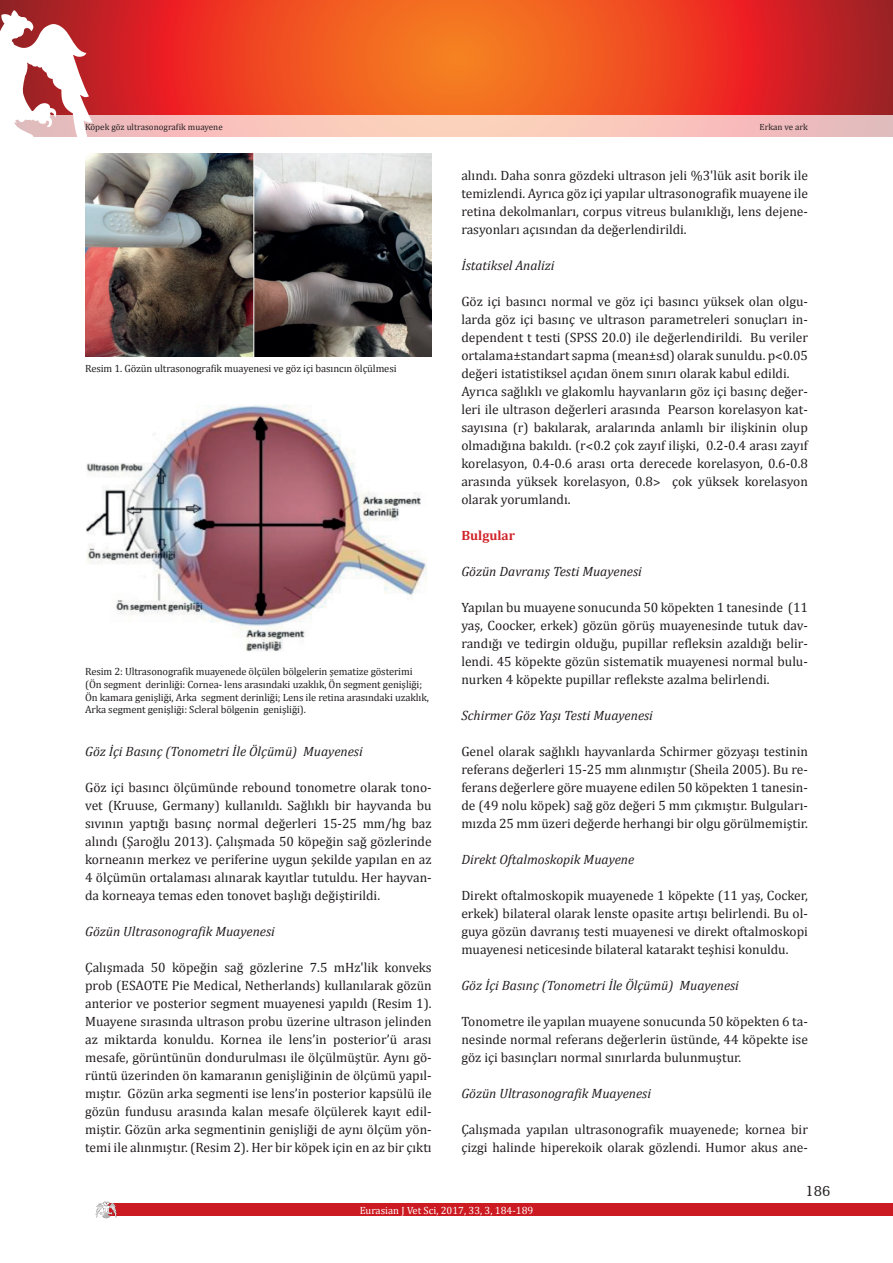
<style>
.page{position:relative;width:893px;height:1263px;background:#fff}
.page>*{position:absolute;margin:0;border:0;box-sizing:border-box;transform-origin:0 0}
.t1{font:15px "Humanist Slabserif 712 BT";color:#231f20}
.t2{font:13.5px/18px "Cambria";color:#231f20;text-align:justify}
.t3{font:italic 13.5px "Cambria";color:#231f20}
.t4{font:700 13.5px "Cambria";color:#d1232a}
.t5{font:10.5px/12.6px "Cambria";letter-spacing:-.01em;color:#231f20}
.t6{font:10.5px "Cambria";color:#fff}
.t7{font:9px "Cambria";color:#231f20}
</style>
<div class="page">
<svg style="left:0;top:0;width:893px;height:115px"></svg>
<div style="left:106px;top:1203px;width:787px;height:13px;background:#cb1a21"></div>
<svg style="left:0;top:10px;width:92px;height:127px"></svg>
<svg style="left:96px;top:1201px;width:21px;height:17px"></svg>
<svg style="left:0;top:115px;width:893px;height:21px"></svg>
<img style="left:85px;top:153px;width:347px;height:204px">
<img style="left:86px;top:405px;width:341px;height:246px">
<p class="t7" style="left:85px;top:121px;width:139px">Köpek göz ultrasonografik muayene</p>
<p class="t7" style="left:759px;top:121px;width:50px">Erkan ve ark</p>
<p class="t5" style="left:85px;top:362px;width:313px">Resim 1. Gözün ultrasonografik muayenesi ve göz içi basıncın ölçülmesi</p>
<p class="t5" style="left:85px;top:665px;width:345px">Resim 2: Ultrasonografik muayenede ölçülen bölgelerin şematize gösterimi (Ön segment derinliği: Cornea- lens arasındaki uzaklık, Ön segment genişliği; Ön kamara genişliği, Arka segment derinliği; Lens ile retina arasındaki uzaklık, Arka segment genişliği: Scleral bölgenin genişliği).</p>
<p class="t3" style="left:85px;top:742px;width:279px">Göz İçi Basınç (Tonometri İle Ölçümü) Muayenesi</p>
<p class="t2" style="left:85px;top:778px;width:348px">Göz içi basıncı ölçümünde rebound tonometre olarak tono&shy;vet (Kruuse, Germany) kullanıldı. Sağlıklı bir hayvanda bu sıvının yaptığı basınç normal değerleri 15-25 mm/hg baz alındı (Şaroğlu 2013). Çalışmada 50 köpeğin sağ gözlerinde korneanın merkez ve periferine uygun şekilde yapılan en az 4 ölçümün ortalaması alınarak kayıtlar tutuldu. Her hayvan&shy;da korneaya temas eden tonovet başlığı değiştirildi.</p>
<p class="t3" style="left:85px;top:922px;width:191px">Gözün Ultrasonografik Muayenesi</p>
<p class="t2" style="left:85px;top:958px;width:348px">Çalışmada 50 köpeğin sağ gözlerine 7.5 mHz'lik konveks prob (ESAOTE Pie Medical, Netherlands) kullanılarak gözün anterior ve posterior segment muayenesi yapıldı (Resim 1).<br>Muayene sırasında ultrason probu üzerine ultrason jelinden az miktarda konuldu. Kornea ile lens’in posterior’ü arası mesafe, görüntünün dondurulması ile ölçülmüştür. Aynı gö&shy;rüntü üzerinden ön kamaranın genişliğinin de ölçümü yapıl&shy;mıştır. Gözün arka segmenti ise lens’in posterior kapsülü ile gözün fundusu arasında kalan mesafe ölçülerek kayıt edil&shy;miştir. Gözün arka segmentinin genişliği de aynı ölçüm yön&shy;temi ile alınmıştır. (Resim 2). Her bir köpek için en az bir çıktı</p>
<p class="t2" style="left:461px;top:166px;width:348px">alındı. Daha sonra gözdeki ultrason jeli %3'lük asit borik ile temizlendi. Ayrıca göz içi yapılar ultrasonografik muayene ile retina dekolmanları, corpus vitreus bulanıklığı, lens dejene&shy;rasyonları açısından da değerlendirildi.</p>
<p class="t3" style="left:461px;top:256px;width:95px">İstatiksel Analizi</p>
<p class="t2" style="left:461px;top:292px;width:348px;text-align:left">Göz içi basıncı normal ve göz içi basıncı yüksek olan olgu&shy;larda göz içi basınç ve ultrason parametreleri sonuçları in&shy;dependent t testi (SPSS 20.0) ile değerlendirildi. Bu veriler ortalama±standart sapma (mean±sd) olarak sunuldu. p˂0.05 değeri istatistiksel açıdan önem sınırı olarak kabul edildi.<br>Ayrıca sağlıklı ve glakomlu hayvanların göz içi basınç değer&shy;leri ile ultrason değerleri arasında Pearson korelasyon kat&shy;sayısına (r) bakılarak, aralarında anlamlı bir ilişkinin olup olmadığına bakıldı. (r˂0.2 çok zayıf ilişki, 0.2-0.4 arası zayıf korelasyon, 0.4-0.6 arası orta derecede korelasyon, 0.6-0.8 arasında yüksek korelasyon, 0.8˃ çok yüksek korelasyon olarak yorumlandı.</p>
<p class="t4" style="left:461px;top:526px;width:55px">Bulgular</p>
<p class="t3" style="left:461px;top:562px;width:182px">Gözün Davranış Testi Muayenesi</p>
<p class="t2" style="left:461px;top:598px;width:348px">Yapılan bu muayene sonucunda 50 köpekten 1 tanesinde (11 yaş, Coocker, erkek) gözün görüş muayenesinde tutuk dav&shy;randığı ve tedirgin olduğu, pupillar refleksin azaldığı belir&shy;lendi. 45 köpekte gözün sistematik muayenesi normal bulu&shy;nurken 4 köpekte pupillar reflekste azalma belirlendi.</p>
<p class="t3" style="left:461px;top:706px;width:193px">Schirmer Göz Yaşı Testi Muayenesi</p>
<p class="t2" style="left:461px;top:742px;width:348px">Genel olarak sağlıklı hayvanlarda Schirmer gözyaşı testinin referans değerleri 15-25 mm alınmıştır (Sheila 2005). Bu re&shy;ferans değerlere göre muayene edilen 50 köpekten 1 tanesin&shy;de (49 nolu köpek) sağ göz değeri 5 mm çıkmıştır. Bulguları&shy;mızda 25 mm üzeri değerde herhangi bir olgu görülmemiştir.</p>
<p class="t3" style="left:461px;top:850px;width:174px">Direkt Oftalmoskopik Muayene</p>
<p class="t2" style="left:461px;top:886px;width:348px">Direkt oftalmoskopik muayenede 1 köpekte (11 yaş, Cocker, erkek) bilateral olarak lenste opasite artışı belirlendi. Bu ol&shy;guya gözün davranış testi muayenesi ve direkt oftalmoskopi muayenesi neticesinde bilateral katarakt teşhisi konuldu.</p>
<p class="t3" style="left:461px;top:976px;width:279px">Göz İçi Basınç (Tonometri İle Ölçümü) Muayenesi</p>
<p class="t2" style="left:461px;top:1012px;width:348px">Tonometre ile yapılan muayene sonucunda 50 köpekten 6 ta&shy;nesinde normal referans değerlerin üstünde, 44 köpekte ise göz içi basınçları normal sınırlarda bulunmuştur.</p>
<p class="t3" style="left:461px;top:1084px;width:191px">Gözün Ultrasonografik Muayenesi</p>
<p class="t2" style="left:461px;top:1120px;width:348px">Çalışmada yapılan ultrasonografik muayenede; kornea bir çizgi halinde hiperekoik olarak gözlendi. Humor akus ane-</p>
<p class="t1" style="left:805px;top:1181px;width:27px">186</p>
<p class="t6" style="left:360px;top:1204px;width:175px">Eurasian J Vet Sci, 2017, 33, 3, 184-189</p>
</div>
